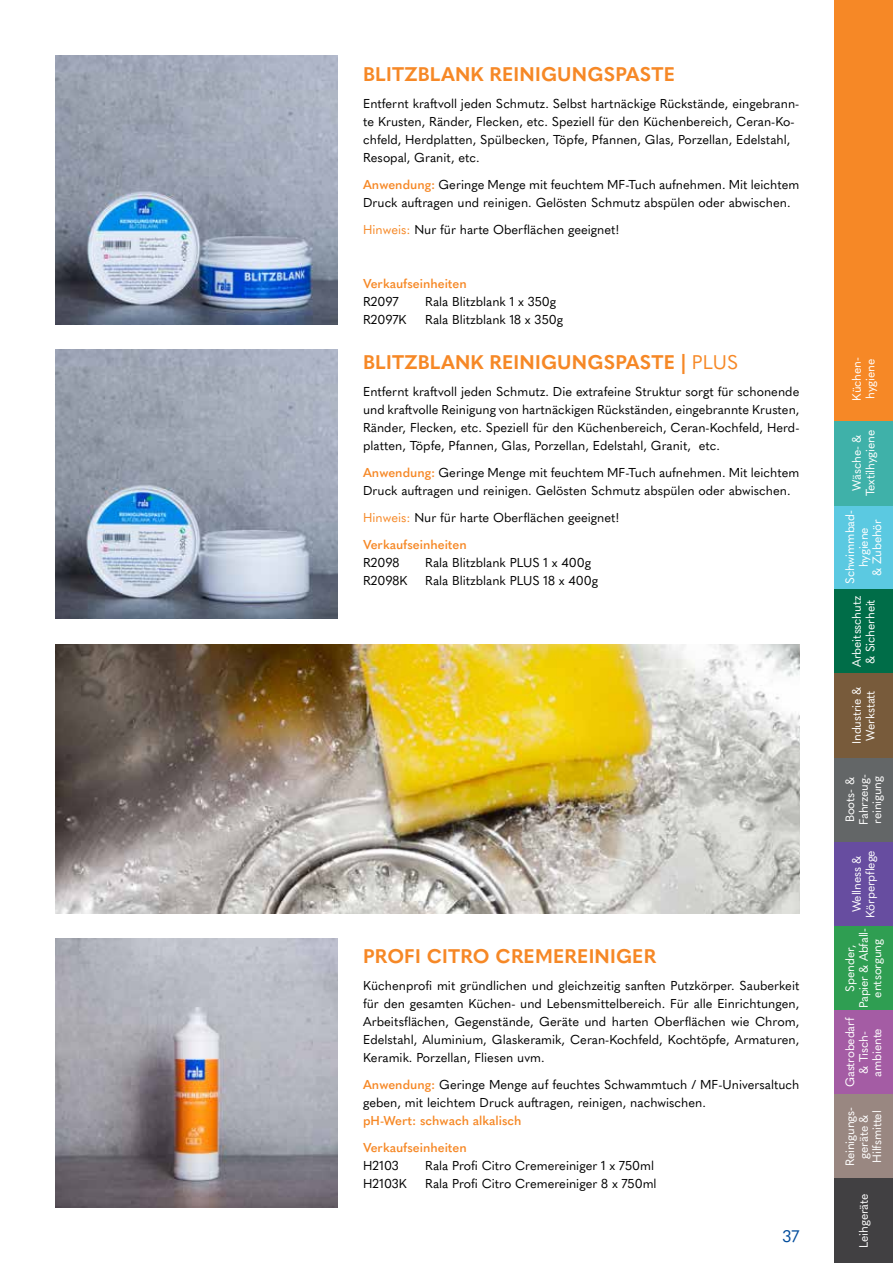
<style>
.page{position:relative;width:893px;height:1263px;background:#fff}
.page>*{position:absolute;margin:0;border:0;box-sizing:border-box;transform-origin:0 0}
.t1{font:700 19.5px "Quasimoda";letter-spacing:.01em;color:#f68826}
.t2{font:16.5px "Quasimoda";color:#004c9c}
.t3{font:12.75px/18px "Quasimoda";color:#000}
.t4{font:600 12.75px/27px "Quasimoda";color:#f68826}
.t5{font:12px/13.5px "Quasimoda";letter-spacing:-.01em;color:#fff;text-align:center}
.s1{font-weight:600;color:#f68826}
.s2{color:#f68826}
.s3{font-weight:400}
.s4{font-size:12px;color:#fff}
</style>
<div class="page">
<img style="left:55px;top:55px;width:283px;height:269px">
<img style="left:55px;top:350px;width:283px;height:269px">
<img style="left:55px;top:939px;width:283px;height:269px">
<img style="left:55px;top:644px;width:744px;height:269px">
<div style="left:834px;top:337px;width:59px;height:84px;background:#f68826"></div>
<div style="left:834px;top:0;width:59px;height:344px;background:#f68826"></div>
<div style="left:834px;top:505px;width:59px;height:84px;background:#5bc9e1"></div>
<div style="left:834px;top:758px;width:59px;height:84px;background:#636667"></div>
<div style="left:834px;top:589px;width:59px;height:85px;background:#006d48"></div>
<div style="left:834px;top:842px;width:59px;height:84px;background:#674da0"></div>
<div style="left:834px;top:421px;width:59px;height:84px;background:#3fb1a9"></div>
<div style="left:834px;top:674px;width:59px;height:84px;background:#785b3b"></div>
<div style="left:834px;top:926px;width:59px;height:84px;background:#2f9e52"></div>
<div style="left:834px;top:1010px;width:59px;height:84px;background:#a45ca4"></div>
<div style="left:834px;top:1094px;width:59px;height:85px;background:#998781"></div>
<div style="left:834px;top:1179px;width:59px;height:84px;background:#414042"></div>
<h1 class="t1" style="left:363px;top:59px;width:313px">BLITZBLANK REINIGUNGSPASTE</h1>
<p class="t3" style="left:363px;top:94px;width:438px">Entfernt kraftvoll jeden Schmutz. Selbst hartnäckige Rückstände, eingebrann&shy;te Krusten, Ränder, Flecken, etc. Speziell für den Küchenbereich, Ceran-Ko&shy;chfeld, Herdplatten, Spülbecken, Töpfe, Pfannen, Glas, Porzellan, Edelstahl, Resopal, Granit, etc.</p>
<p class="t3" style="left:363px;top:175px;width:438px"><span class="s1">Anwendung:</span> Geringe Menge mit feuchtem MF-Tuch aufnehmen. Mit leichtem<br>Druck auftragen und reinigen. Gelösten Schmutz abspülen oder abwischen.</p>
<p class="t3" style="left:363px;top:220px;width:258px"><span class="s2">Hinweis:</span> Nur für harte Oberflächen geeignet!</p>
<p class="t4" style="left:363px;top:269px;width:105px">Verkaufseinheiten</p>
<p class="t3" style="left:363px;top:292px;width:45px">R2097<br>R2097K</p>
<h1 class="t1" style="left:363px;top:347px;width:377px">BLITZBLANK REINIGUNGSPASTE | <span class="s3">PLUS</span></h1>
<p class="t3" style="left:363px;top:382px;width:438px;text-align:justify">Entfernt kraftvoll jeden Schmutz. Die extrafeine Struktur sorgt für schonende und kraftvolle Reinigung von hartnäckigen Rückständen, eingebrannte Krusten, Ränder, Flecken, etc. Speziell für den Küchenbereich, Ceran-Kochfeld, Herd&shy;platten, Töpfe, Pfannen, Glas, Porzellan, Edelstahl, Granit, etc.</p>
<p class="t3" style="left:363px;top:463px;width:438px"><span class="s1">Anwendung:</span> Geringe Menge mit feuchtem MF-Tuch aufnehmen. Mit leichtem<br>Druck auftragen und reinigen. Gelösten Schmutz abspülen oder abwischen.</p>
<p class="t3" style="left:363px;top:503px;width:258px;line-height:27px"><span class="s2">Hinweis:</span> Nur für harte Oberflächen geeignet!<br><span class="s1">Verkaufseinheiten</span></p>
<p class="t3" style="left:363px;top:553px;width:46px">R2098<br>R2098K</p>
<p class="t3" style="left:425px;top:292px;width:139px">Rala Blitzblank 1 x 350g<br>Rala Blitzblank 18 x 350g</p>
<p class="t3" style="left:425px;top:553px;width:174px">Rala Blitzblank PLUS 1 x 400g<br>Rala Blitzblank PLUS 18 x 400g</p>
<h1 class="t1" style="left:363px;top:941px;width:295px">PROFI CITRO CREMEREINIGER</h1>
<p class="t3" style="left:363px;top:976px;width:438px;text-align:justify">Küchenprofi mit gründlichen und gleichzeitig sanften Putzkörper. Sauberkeit für den gesamten Küchen- und Lebensmittelbereich. Für alle Einrichtungen, Arbeitsflächen, Gegenstände, Geräte und harten Oberflächen wie Chrom, Edelstahl, Aluminium, Glaskeramik, Ceran-Kochfeld, Kochtöpfe, Armaturen, Keramik. Porzellan, Fliesen uvm.</p>
<p class="t3" style="left:363px;top:1075px;width:438px"><span class="s1">Anwendung:</span> Geringe Menge auf feuchtes Schwammtuch / MF-Universaltuch geben, mit leichtem Druck auftragen, reinigen, nachwischen.</p>
<p class="t4" style="left:363px;top:1106px;width:160px">pH-Wert: schwach alkalisch<br>Verkaufseinheiten</p>
<p class="t3" style="left:363px;top:1156px;width:295px">H2103<br>H2103K <span class="s4">i</span>Rala Profi Citro Cremereiniger 8 x 750ml</p>
<p class="t3" style="left:425px;top:1156px;width:230px">Rala Profi Citro Cremereiniger 1 x 750ml</p>
<p class="t2" style="left:783px;top:1224px;width:18px">37</p>
<p class="t5" style="left:849px;top:401px;width:45px;text-align:left;rotate:-90deg">Küchen&shy;hygiene</p>
<p class="t5" style="left:849px;top:496px;width:68px;rotate:-90deg">Wäsche- &amp;<br>Textilhygiene</p>
<p class="t5" style="left:842px;top:584px;width:75px;rotate:-90deg">Schwimmbad&shy;hygiene<br>&amp; Zubehör</p>
<p class="t5" style="left:849px;top:667px;width:73px;text-align:left;rotate:-90deg">Arbeitsschutz &amp; Sicherheit</p>
<p class="t5" style="left:849px;top:744px;width:59px;text-align:left;rotate:-90deg">Industrie &amp;<br>Werkstatt</p>
<p class="t5" style="left:842px;top:825px;width:52px;text-align:left;rotate:-90deg">Boots- &amp;<br>Fahrzeug&shy;reinigung</p>
<p class="t5" style="left:849px;top:918px;width:69px;rotate:-90deg">Wellness &amp;<br>Körperpflege</p>
<p class="t5" style="left:842px;top:1008px;width:82px;rotate:-90deg">Spender,<br>Papier &amp; Abfall&shy;entsorgung</p>
<p class="t5" style="left:842px;top:1087px;width:71px;rotate:-90deg">Gastrobedarf &amp; Tisch&shy;ambiente</p>
<p class="t5" style="left:842px;top:1166px;width:61px;rotate:-90deg">Reinigungs&shy;geräte &amp;<br>Hilfsmittel</p>
<p class="t5" style="left:856px;top:1248px;width:56px;rotate:-90deg">Leihgeräte</p>
</div>
